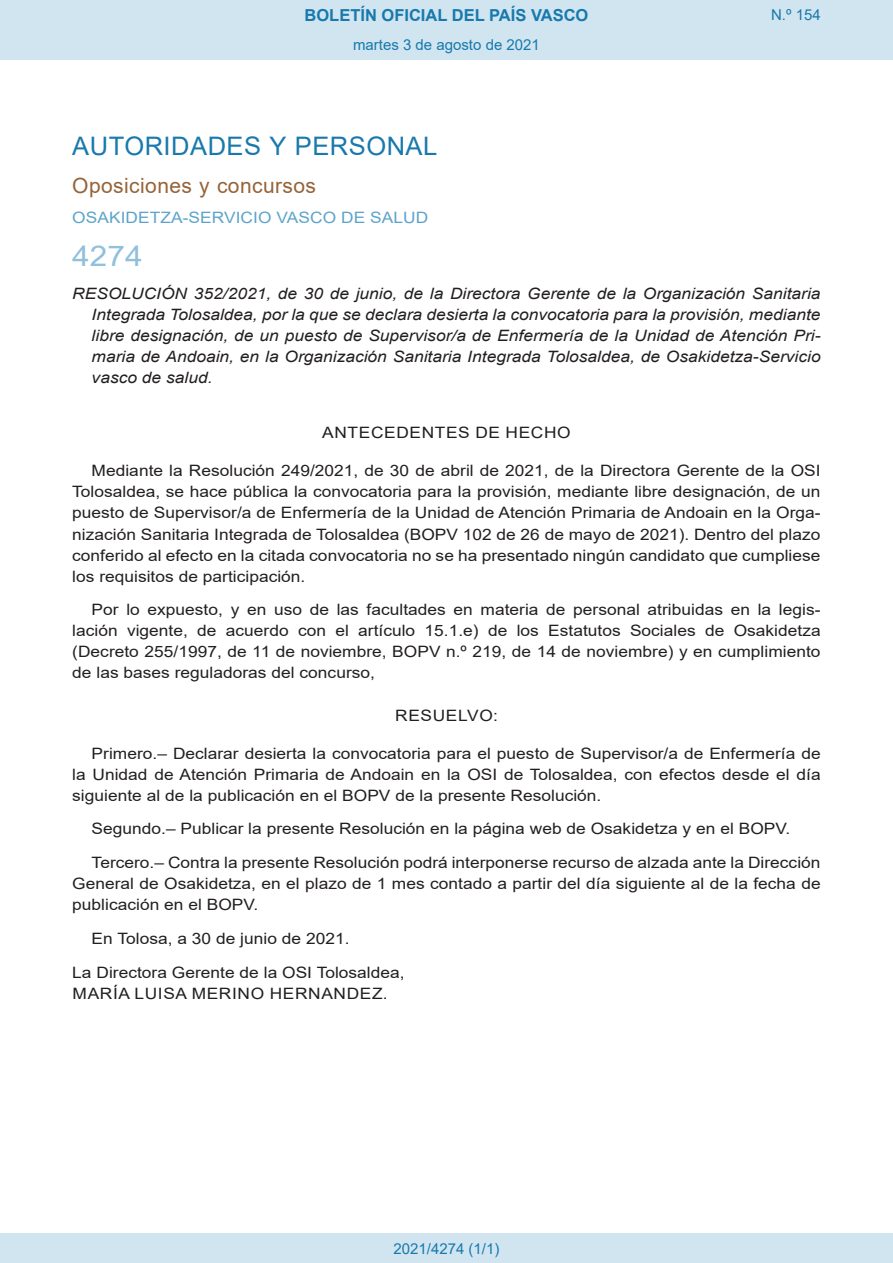
<style>
.page{position:relative;width:893px;height:1263px;background:#fff}
.page>*{position:absolute;margin:0;border:0;box-sizing:border-box;transform-origin:0 0}
.BOPVOrden{font:28.5px "Arial";color:#90c0db;scale:1.11 1}
.BOPVSeccion{font:25.5px "Arial";letter-spacing:.02em;color:#1879ad}
.BOPVSubseccion{font:21px "Arial";letter-spacing:.02em;color:#956338}
.t1{font:700 16.5px "Arial";color:#1879ad}
.BOPVDetalle{font:15.6px/21px "Arial";color:#231f20;text-align:justify;scale:1.11 1}
.BOPVTitulo{font:italic 15.6px/21px "Arial";color:#231f20;text-align:justify;scale:1.11 1}
.BOPVFirmaPuesto{font:15.6px "Arial";color:#231f20;scale:1.11 1}
.BOPVOrganismo{font:15.6px "Arial";letter-spacing:.005em;color:#5ea4ca;scale:1.11 1}
.BOPVClave{font:15.6px "Arial";letter-spacing:.035em;color:#231f20;scale:1.11 1}
.BOPVFirmaLugFec{font:15.6px "Arial";color:#231f20;scale:1.11 1}
.BOPVFirmaNombre{font:15.6px "Arial";letter-spacing:.035em;color:#231f20;scale:1.11 1}
.Paginacion_Centro{font:15px "Arial";color:#1879ad}
</style>
<div class="page">
<div style="left:0;top:0;width:893px;height:60px;background:#d0e5f0"></div>
<div style="left:0;top:1233px;width:893px;height:30px;background:#d0e5f0"></div>
<p class="t1" style="left:305px;top:3px;width:285px">BOLETÍN OFICIAL DEL PAÍS VASCO</p>
<p class="Paginacion_Centro" style="left:353px;top:35px;width:188px">martes 3 de agosto de 2021</p>
<p class="Paginacion_Centro" style="left:771px;top:5px;width:51px">N.º 154</p>
<p class="BOPVSeccion" style="left:72px;top:128px;width:367px">AUTORIDADES Y PERSONAL</p>
<p class="BOPVSubseccion" style="left:72px;top:171px;width:245px">Oposiciones y concursos</p>
<p class="BOPVOrganismo" style="left:72px;top:207px;width:322px">OSAKIDETZA-SERVICIO VASCO DE SALUD</p>
<p class="BOPVOrden" style="left:72px;top:236px;width:65px">4274</p>
<p class="BOPVTitulo" style="left:92px;top:284px;width:658px;text-indent:-19px">RESOLUCIÓN 352/2021, de 30 de junio, de la Directora Gerente de la Organización Sanitaria Integrada Tolosaldea, por la que se declara desierta la convocatoria para la provisión, mediante libre designación, de un puesto de Supervisor/a de Enfermería de la Unidad de Atención Pri&shy;maria de Andoain, en la Organización Sanitaria Integrada Tolosaldea, de Osakidetza-Servicio vasco de salud.</p>
<p class="BOPVClave" style="left:322px;top:422px;width:225px">ANTECEDENTES DE HECHO</p>
<p class="BOPVDetalle" style="left:72px;top:460px;width:676px;text-indent:19px">Mediante la Resolución 249/2021, de 30 de abril de 2021, de la Directora Gerente de la OSI Tolosaldea, se hace pública la convocatoria para la provisión, mediante libre designación, de un puesto de Supervisor/a de Enfermería de la Unidad de Atención Primaria de Andoain en la Orga&shy;nización Sanitaria Integrada de Tolosaldea (BOPV 102 de 26 de mayo de 2021). Dentro del plazo conferido al efecto en la citada convocatoria no se ha presentado ningún candidato que cumpliese los requisitos de participación.</p>
<p class="BOPVDetalle" style="left:72px;top:599px;width:676px;text-indent:19px">Por lo expuesto, y en uso de las facultades en materia de personal atribuidas en la legis&shy;lación vigente, de acuerdo con el artículo 15.1.e) de los Estatutos Sociales de Osakidetza (Decreto 255/1997, de 11 de noviembre, BOPV n.º 219, de 14 de noviembre) y en cumplimiento de las bases reguladoras del concurso,</p>
<p class="BOPVClave" style="left:395px;top:704px;width:94px">RESUELVO:</p>
<p class="BOPVDetalle" style="left:72px;top:742px;width:676px;text-indent:19px">Primero.– Declarar desierta la convocatoria para el puesto de Supervisor/a de Enfermería de la Unidad de Atención Primaria de Andoain en la OSI de Tolosaldea, con efectos desde el día siguiente al de la publicación en el BOPV de la presente Resolución.</p>
<p class="BOPVDetalle" style="left:92px;top:818px;width:631px">Segundo.– Publicar la presente Resolución en la página web de Osakidetza y en el BOPV.</p>
<p class="BOPVDetalle" style="left:72px;top:852px;width:676px;text-indent:19px">Tercero.– Contra la presente Resolución podrá interponerse recurso de alzada ante la Dirección General de Osakidetza, en el plazo de 1 mes contado a partir del día siguiente al de la fecha de publicación en el BOPV.</p>
<p class="BOPVFirmaLugFec" style="left:92px;top:927px;width:234px">En Tolosa, a 30 de junio de 2021.</p>
<p class="BOPVFirmaPuesto" style="left:72px;top:961px;width:301px">La Directora Gerente de la OSI Tolosaldea,</p>
<p class="BOPVFirmaNombre" style="left:73px;top:982px;width:285px">MARÍA LUISA MERINO HERNANDEZ.</p>
<p class="Paginacion_Centro" style="left:393px;top:1238px;width:107px">2021/4274 (1/1)</p>
</div>
